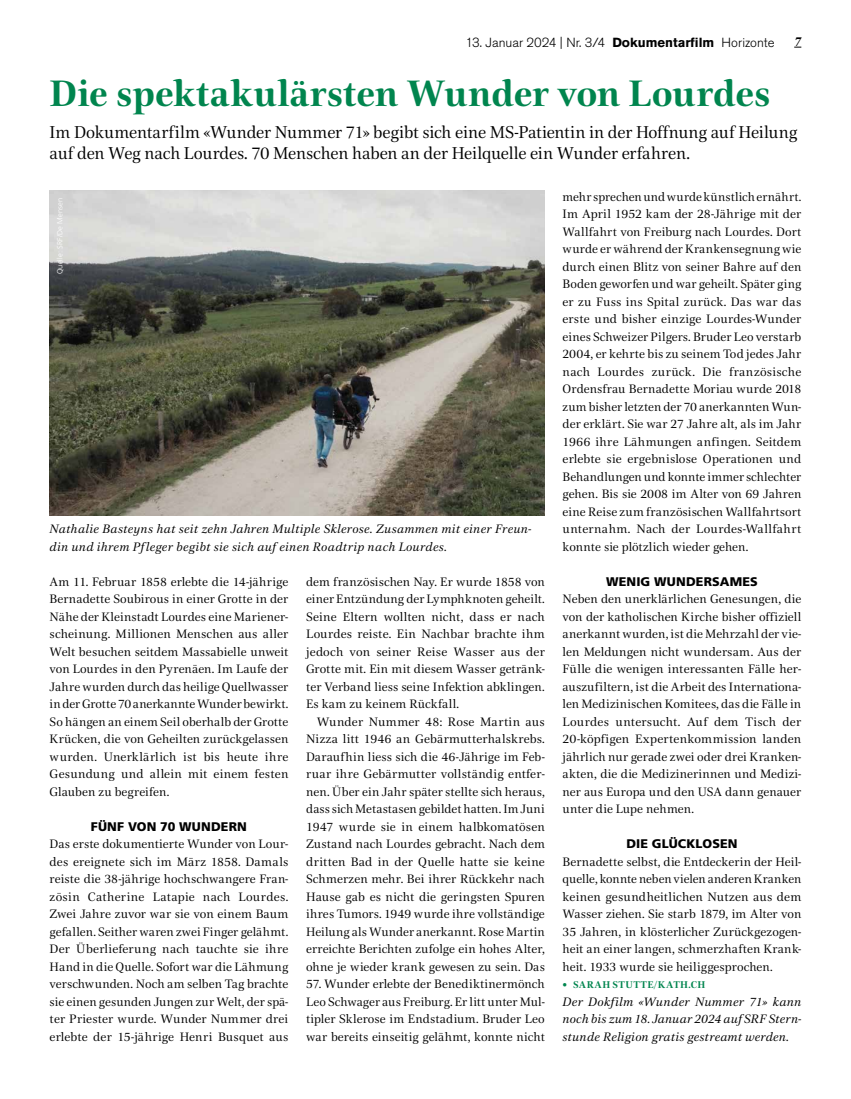
<style>
.page{position:relative;width:851px;height:1099px;background:#fff}
.page>*{position:absolute;margin:0;border:0;box-sizing:border-box;transform-origin:0 0}
.t1{font:700 37.5px "Civita";color:#00854e}
.t2{font:17.5px/21.2px "Civita";letter-spacing:-.015em;color:#000}
.t3{font:300 13.12px "Akzidenz Grotesk Pro";color:#000}
.t4{font:italic 700 13.12px "Plantin MT Pro";color:#000}
.t5{font:12.5px/17.5px "Civita";letter-spacing:.005em;color:#000;text-align:justify}
.t6{font:italic 12.5px/17.5px "Civita";letter-spacing:.015em;color:#000;text-align:justify}
.t7{font:900 12.5px "Frutiger LT Std";letter-spacing:.01em;color:#000}
.t8{font:700 10px "Civita";letter-spacing:.045em;color:#00854e}
.t9{font:300 7.5px "Frutiger LT Std";letter-spacing:.02em;color:#fff}
.s1{font-weight:700}
</style>
<div class="page">
<img style="left:50px;top:191px;width:494px;height:324px">
<p class="t3" style="left:465px;top:34px;width:310px">13. Januar 2024 | Nr. 3/4 <span class="s1">Dokumentarfilm</span> Horizonte</p>
<p class="t4" style="left:794px;top:33px;width:9px">7</p>
<h1 class="t1" style="left:50px;top:68px;width:722px">Die spektakulärsten Wunder von Lourdes</h1>
<h2 class="t2" style="left:50px;top:121px;width:749px">Im Dokumentarfilm «Wunder Nummer 71» begibt sich eine MS-Patientin in der Hoffnung auf Heilung auf den Weg nach Lourdes. 70 Menschen haben an der Heilquelle ein Wunder erfahren.</h2>
<p class="t9" style="left:55px;top:274px;width:78px;rotate:-90deg">Quelle: SRF/De Mensen</p>
<p class="t6" style="left:50px;top:520px;width:483px">Nathalie Basteyns hat seit zehn Jahren Multiple Sklerose. Zusammen mit einer Freun&shy;din und ihrem Pfleger begibt sie sich auf einen Roadtrip nach Lourdes.</p>
<p class="t5" style="left:50px;top:572px;width:240px">Am 11. Februar 1858 erlebte die 14-jährige Bernadette Soubirous in einer Grotte in der Nähe der Kleinstadt Lourdes eine Mariener&shy;scheinung. Millionen Menschen aus aller Welt besuchen seitdem Massabielle unweit von Lourdes in den Pyrenäen. Im Laufe der Jahre wurden durch das heilige Quellwasser in der Grotte 70 anerkannte Wunder bewirkt.<br>So hängen an einem Seil oberhalb der Grotte Krücken, die von Geheilten zurückgelassen wurden. Unerklärlich ist bis heute ihre Gesundung und allein mit einem festen Glauben zu begreifen.</p>
<p class="t7" style="left:91px;top:819px;width:157px">FÜNF VON 70 WUNDERN</p>
<p class="t5" style="left:50px;top:835px;width:240px">Das erste dokumentierte Wunder von Lour&shy;des ereignete sich im März 1858. Damals reiste die 38-jährige hochschwangere Fran&shy;zösin Catherine Latapie nach Lourdes.<br>Zwei Jahre zuvor war sie von einem Baum gefallen. Seither waren zwei Finger gelähmt.<br>Der Überlieferung nach tauchte sie ihre Hand in die Quelle. Sofort war die Lähmung verschwunden. Noch am selben Tag brachte sie einen gesunden Jungen zur Welt, der spä&shy;ter Priester wurde. Wunder Nummer drei erlebte der 15-jährige Henri Busquet aus</p>
<p class="t5" style="left:306px;top:572px;width:240px">dem französischen Nay. Er wurde 1858 von einer Entzündung der Lymphknoten geheilt.<br>Seine Eltern wollten nicht, dass er nach Lourdes reiste. Ein Nachbar brachte ihm jedoch von seiner Reise Wasser aus der Grotte mit. Ein mit diesem Wasser getränk&shy;ter Verband liess seine Infektion abklingen.<br>Es kam zu keinem Rückfall.</p>
<p class="t5" style="left:306px;top:712px;width:240px;text-indent:11px">Wunder Nummer 48: Rose Martin aus Nizza litt 1946 an Gebärmutterhalskrebs.<br>Daraufhin liess sich die 46-Jährige im Feb&shy;ruar ihre Gebärmutter vollständig entfer&shy;nen. Über ein Jahr später stellte sich heraus, dass sich Metastasen gebildet hatten. Im Juni 1947 wurde sie in einem halbkomatösen Zustand nach Lourdes gebracht. Nach dem dritten Bad in der Quelle hatte sie keine Schmerzen mehr. Bei ihrer Rückkehr nach Hause gab es nicht die geringsten Spuren ihres Tumors. 1949 wurde ihre vollständige Heilung als Wunder anerkannt. Rose Martin erreichte Berichten zufolge ein hohes Alter, ohne je wieder krank gewesen zu sein. Das</p>
<p class="t5" style="left:306px;top:975px;width:240px">57. Wunder erlebte der Benediktinermönch Leo Schwager aus Freiburg. Er litt unter Mul&shy;tipler Sklerose im Endstadium. Bruder Leo war bereits einseitig gelähmt, konnte nicht</p>
<p class="t5" style="left:562px;top:187px;width:240px">mehr sprechen und wurde künstlich ernährt.<br>Im April 1952 kam der 28-Jährige mit der Wallfahrt von Freiburg nach Lourdes. Dort wurde er während der Krankensegnung wie durch einen Blitz von seiner Bahre auf den Boden geworfen und war geheilt. Später ging er zu Fuss ins Spital zurück. Das war das erste und bisher einzige Lourdes-Wunder eines Schweizer Pilgers. Bruder Leo verstarb 2004, er kehrte bis zu seinem Tod jedes Jahr nach Lourdes zurück. Die französische Ordensfrau Bernadette Moriau wurde 2018 zum bisher letzten der 70 anerkannten Wun&shy;der erklärt. Sie war 27 Jahre alt, als im Jahr 1966 ihre Lähmungen anfingen. Seitdem erlebte sie ergebnislose Operationen und Behandlungen und konnte immer schlechter gehen. Bis sie 2008 im Alter von 69 Jahren eine Reise zum französischen Wallfahrtsort unternahm. Nach der Lourdes-Wallfahrt konnte sie plötzlich wieder gehen.</p>
<p class="t7" style="left:606px;top:574px;width:153px">WENIG WUNDERSAMES</p>
<p class="t5" style="left:562px;top:590px;width:240px">Neben den unerklärlichen Genesungen, die von der katholischen Kirche bisher offiziell anerkannt wurden, ist die Mehrzahl der vie&shy;len Meldungen nicht wundersam. Aus der Fülle die wenigen interessanten Fälle her&shy;auszufiltern, ist die Arbeit des Internationa&shy;len Medizinischen Komitees, das die Fälle in Lourdes untersucht. Auf dem Tisch der 20-köpfigen Expertenkommission landen jährlich nur gerade zwei oder drei Kranken&shy;akten, die die Medizinerinnen und Medizi&shy;ner aus Europa und den USA dann genauer unter die Lupe nehmen.</p>
<p class="t7" style="left:626px;top:836px;width:113px">DIE GLÜCKLOSEN</p>
<p class="t5" style="left:562px;top:852px;width:240px">Bernadette selbst, die Entdeckerin der Heil&shy;quelle, konnte neben vielen anderen Kranken keinen gesundheitlichen Nutzen aus dem Wasser ziehen. Sie starb 1879, im Alter von 35 Jahren, in klösterlicher Zurückgezogen&shy;heit an einer langen, schmerzhaften Krank&shy;heit. 1933 wurde sie heiliggesprochen.</p>
<p class="t8" style="left:562px;top:978px;width:144px">• SARAH STUTTE/KATH.CH</p>
<p class="t6" style="left:562px;top:992px;width:240px">Der Dokfilm «Wunder Nummer 71» kann noch bis zum 18. Januar 2024 auf SRF Stern&shy;stunde Religion gratis gestreamt werden.</p>
</div>
